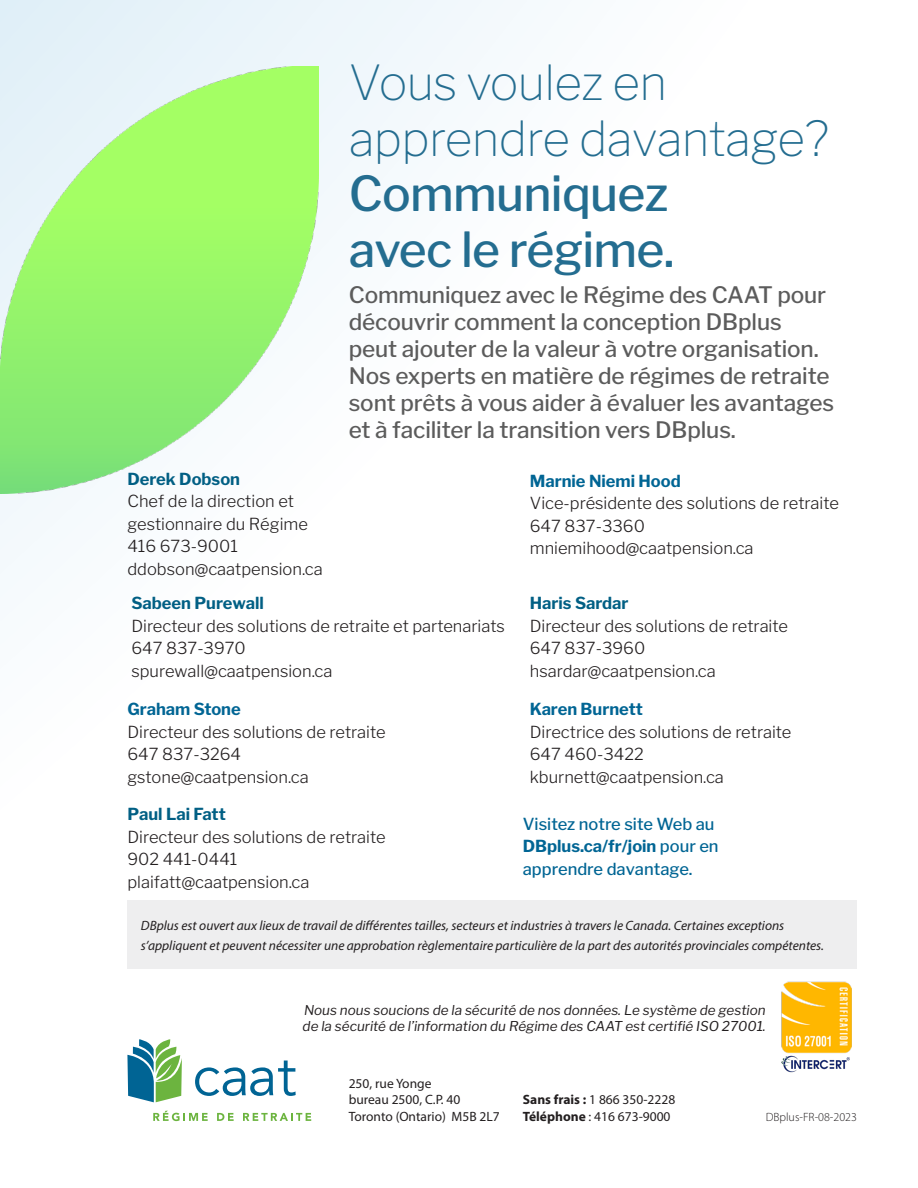
<style>
.page{position:relative;width:918px;height:1188px;background:#fff}
.page>*{position:absolute;margin:0;border:0;box-sizing:border-box;transform-origin:0 0}
.t1{font:100 48px/55.5px "Libre Franklin";letter-spacing:-.015em;color:#246d90}
.Subtitle{font:500 22.65px/27px "Libre Franklin";letter-spacing:-.005em;color:#5c5c5c}
.t2{font:300 16.5px/22.5px "Libre Franklin";color:#231f20}
.t3{font:500 16.5px/22.5px "Libre Franklin";color:#006594}
.t4{font:700 16.5px "Libre Franklin";color:#015f84}
.t5{font:700 16.5px "Libre Franklin";color:#006594}
.Body_Text{font:italic 13.5px/19.5px "Myriad Pro";color:#231f20}
.t6{font:italic 13.5px/16.2px "Libre Franklin";color:#231f20}
.t7{font:13.5px/16.5px "Myriad Pro";color:#231f20}
.t8{font:300 12px "Myriad Pro";color:#231f20}
.s1{font-weight:500}
.s2{font-weight:700}
</style>
<div class="page">
<svg style="left:0;top:0;width:527px;height:574px"></svg>
<img style="left:0;top:67px;width:319px;height:426px">
<div style="left:127px;top:901px;width:730px;height:68px;background:#eeeeef"></div>
<svg style="left:127px;top:1039px;width:55px;height:63px"></svg>
<svg style="left:195px;top:1061px;width:101px;height:35px"></svg>
<svg style="left:153px;top:1111px;width:55px;height:10px"></svg>
<svg style="left:217px;top:1113px;width:17px;height:8px"></svg>
<svg style="left:243px;top:1113px;width:68px;height:8px"></svg>
<img style="left:781px;top:981px;width:71px;height:92px">
<h1 class="t1" style="left:349px;top:55px;width:482px">Vous voulez en apprendre davantage?<br><span class="s1">Communiquez<br>avec le régime.</span></h1>
<p class="t4" style="left:127px;top:469px;width:114px">Derek Dobson</p>
<p class="t2" style="left:127px;top:490px;width:182px">Chef de la direction et gestionnaire du Régime</p>
<p class="t2" style="left:127px;top:535px;width:112px">416 673-9001</p>
<p class="t2" style="left:127px;top:557px;width:197px">ddobson@caatpension.ca</p>
<p class="Subtitle" style="left:349px;top:281px;width:487px">Communiquez avec le Régime des CAAT pour découvrir comment la conception DBplus peut ajouter de la valeur à votre organisation.<br>Nos experts en matière de régimes de retraite sont prêts à vous aider à évaluer les avantages et à faciliter la transition vers DBplus.</p>
<p class="t5" style="left:530px;top:471px;width:152px">Marnie Niemi Hood</p>
<p class="t2" style="left:530px;top:492px;width:311px">Vice-présidente des solutions de retraite</p>
<p class="t2" style="left:530px;top:514px;width:117px">647 837-3360</p>
<p class="t2" style="left:530px;top:537px;width:225px">mniemihood@caatpension.ca</p>
<p class="t4" style="left:131px;top:593px;width:134px">Sabeen Purewall</p>
<p class="t2" style="left:131px;top:614px;width:375px">Directeur des solutions de retraite et partenariats</p>
<p class="t2" style="left:131px;top:637px;width:116px">647 837-3970</p>
<p class="t2" style="left:131px;top:659px;width:202px">spurewall@caatpension.ca</p>
<p class="t5" style="left:127px;top:700px;width:115px">Graham Stone</p>
<p class="t2" style="left:127px;top:721px;width:260px">Directeur des solutions de retraite</p>
<p class="t2" style="left:127px;top:743px;width:115px">647 837-3264</p>
<p class="t2" style="left:127px;top:766px;width:183px">gstone@caatpension.ca</p>
<p class="t4" style="left:127px;top:804px;width:100px">Paul Lai Fatt</p>
<p class="t2" style="left:127px;top:826px;width:260px">Directeur des solutions de retraite</p>
<p class="t2" style="left:127px;top:848px;width:111px">902 441-0441</p>
<p class="t2" style="left:127px;top:871px;width:184px">plaifatt@caatpension.ca</p>
<p class="t4" style="left:530px;top:593px;width:100px">Haris Sardar</p>
<p class="t2" style="left:530px;top:614px;width:260px">Directeur des solutions de retraite</p>
<p class="t2" style="left:530px;top:637px;width:117px">647 837-3960</p>
<p class="t2" style="left:530px;top:659px;width:187px">hsardar@caatpension.ca</p>
<p class="t5" style="left:530px;top:700px;width:115px">Karen Burnett</p>
<p class="t2" style="left:530px;top:721px;width:263px">Directrice des solutions de retraite</p>
<p class="t2" style="left:530px;top:743px;width:115px">647 460-3422</p>
<p class="t2" style="left:530px;top:766px;width:196px">kburnett@caatpension.ca</p>
<p class="t3" style="left:523px;top:812px;width:197px">Visitez notre site Web au<br><span class="s2">DBplus.ca/fr/join</span> pour en apprendre davantage.</p>
<p class="Body_Text" style="left:141px;top:916px;width:685px">DBplus est ouvert aux lieux de travail de différentes tailles, secteurs et industries à travers le Canada. Certaines exceptions s’appliquent et peuvent nécessiter une approbation règlementaire particulière de la part des autorités provinciales compétentes.</p>
<p class="t6" style="left:303px;top:1002px;width:465px">Nous nous soucions de la sécurité de nos données. Le système de gestion de la sécurité de l’information du Régime des CAAT est certifié ISO 27001.</p>
<p class="t7" style="left:349px;top:1075px;width:84px">250, rue Yonge</p>
<p class="t7" style="left:349px;top:1091px;width:153px">bureau 2500, C.P. 40<br>Toronto (Ontario) M5B 2L7</p>
<p class="t7" style="left:523px;top:1091px;width:154px"><span class="s2">Sans frais :</span> 1 866 350-2228<br><span class="s2">Téléphone</span> : 416 673-9000</p>
<p class="t8" style="left:766px;top:1109px;width:93px">DBplus-FR-08-2023</p>
</div>
